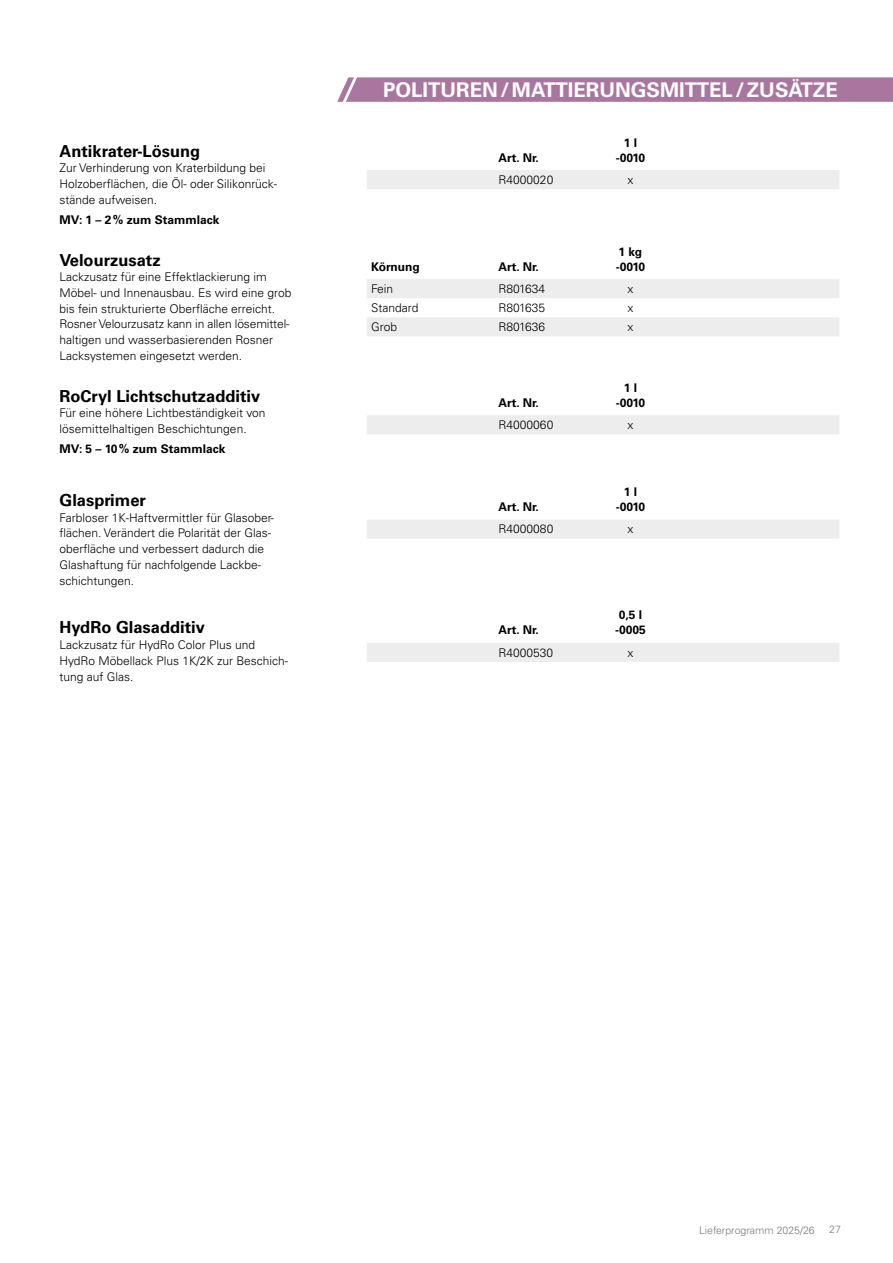
<style>
.page{position:relative;width:893px;height:1263px;background:#fff}
.page>*{position:absolute;margin:0;border:0;box-sizing:border-box;transform-origin:0 0}
.t1{font:700 20.25px "Univers LTCYR 65";color:#fff}
.t2{font:700 16.5px "Univers LT Pro 65";color:#000}
.t3{font:300 12px/15.8px "Univers LT Pro 45";color:#000}
.t4{font:700 12px/15px "Univers LT Pro 65";color:#000;text-align:center}
.t5{font:300 10.5px "Univers LT Pro 45";color:#7c7b7b}
</style>
<div class="page">
<svg style="left:367px;top:170px;width:472px;height:492px"></svg>
<svg style="left:337px;top:77px;width:556px;height:25px;background:#ac7ba3"></svg>
<h2 class="t2" style="left:60px;top:141px;width:142px">Antikrater-Lösung</h2>
<p class="t3" style="left:60px;top:160px;width:219px">Zur Verhinderung von Kraterbildung bei<br>Holzoberflächen, die Öl- oder Silikonrück&shy;stände aufweisen.</p>
<p class="t4" style="left:60px;top:212px;width:162px">MV: 1 – 2% zum Stammlack</p>
<h2 class="t2" style="left:60px;top:250px;width:103px">Velourzusatz</h2>
<p class="t3" style="left:60px;top:269px;width:233px">Lackzusatz für eine Effektlackierung im Möbel- und Innenausbau. Es wird eine grob bis fein strukturierte Oberfläche erreicht.<br>Rosner Velourzusatz kann in allen lösemittel&shy;haltigen und wasserbasierenden Rosner Lacksystemen eingesetzt werden.</p>
<h2 class="t2" style="left:60px;top:386px;width:202px">RoCryl Lichtschutzadditiv</h2>
<p class="t3" style="left:60px;top:405px;width:208px">Für eine höhere Lichtbeständigkeit von lösemittelhaltigen Beschichtungen.</p>
<p class="t4" style="left:60px;top:441px;width:168px">MV: 5 – 10% zum Stammlack</p>
<h2 class="t2" style="left:60px;top:490px;width:88px">Glasprimer</h2>
<p class="t3" style="left:60px;top:509px;width:216px">Farbloser 1K-Haftvermittler für Glasober&shy;flächen. Verändert die Polarität der Glas&shy;oberfläche und verbessert dadurch die Glashaftung für nachfolgende Lackbe&shy;schichtungen.</p>
<h2 class="t2" style="left:60px;top:618px;width:147px">HydRo Glasadditiv</h2>
<p class="t3" style="left:60px;top:637px;width:230px">Lackzusatz für HydRo Color Plus und<br>HydRo Möbellack Plus 1K/2K zur Beschich&shy;tung auf Glas.</p>
<h1 class="t1" style="left:383px;top:76px;width:456px">POLITUREN/MATTIERUNGSMITTEL/ZUSÄTZE</h1>
<p class="t4" style="left:499px;top:150px;width:42px">Art. Nr.</p>
<p class="t4" style="left:616px;top:135px;width:31px">1 l -0010</p>
<p class="t3" style="left:499px;top:172px;width:56px">R4000020</p>
<p class="t3" style="left:627px;top:172px;width:7px">x</p>
<p class="t4" style="left:371px;top:259px;width:50px">Körnung</p>
<p class="t4" style="left:499px;top:259px;width:42px">Art. Nr.</p>
<p class="t4" style="left:616px;top:244px;width:31px;text-align:left">1 kg -0010</p>
<p class="t3" style="left:371px;top:281px;width:24px">Fein</p>
<p class="t3" style="left:499px;top:281px;width:48px">R801634</p>
<p class="t3" style="left:627px;top:281px;width:7px">x</p>
<p class="t3" style="left:371px;top:300px;width:49px">Standard</p>
<p class="t3" style="left:499px;top:300px;width:48px">R801635</p>
<p class="t3" style="left:627px;top:300px;width:7px">x</p>
<p class="t3" style="left:371px;top:319px;width:28px">Grob</p>
<p class="t3" style="left:499px;top:319px;width:48px">R801636</p>
<p class="t3" style="left:627px;top:319px;width:7px">x</p>
<p class="t4" style="left:499px;top:395px;width:42px">Art. Nr.</p>
<p class="t4" style="left:616px;top:380px;width:31px">1 l -0010</p>
<p class="t3" style="left:499px;top:417px;width:56px">R4000060</p>
<p class="t3" style="left:627px;top:417px;width:7px">x</p>
<p class="t4" style="left:499px;top:499px;width:42px">Art. Nr.</p>
<p class="t4" style="left:616px;top:484px;width:31px">1 l -0010</p>
<p class="t3" style="left:499px;top:521px;width:56px">R4000080</p>
<p class="t3" style="left:627px;top:521px;width:7px">x</p>
<p class="t4" style="left:499px;top:623px;width:42px">Art. Nr.</p>
<p class="t4" style="left:615px;top:608px;width:32px">0,5 l -0005</p>
<p class="t3" style="left:499px;top:644px;width:56px">R4000530</p>
<p class="t3" style="left:627px;top:644px;width:7px">x</p>
<p class="t5" style="left:699px;top:1223px;width:117px">Lieferprogramm 2025/26</p>
<p class="t5" style="left:829px;top:1223px;width:13px">27</p>
</div>
